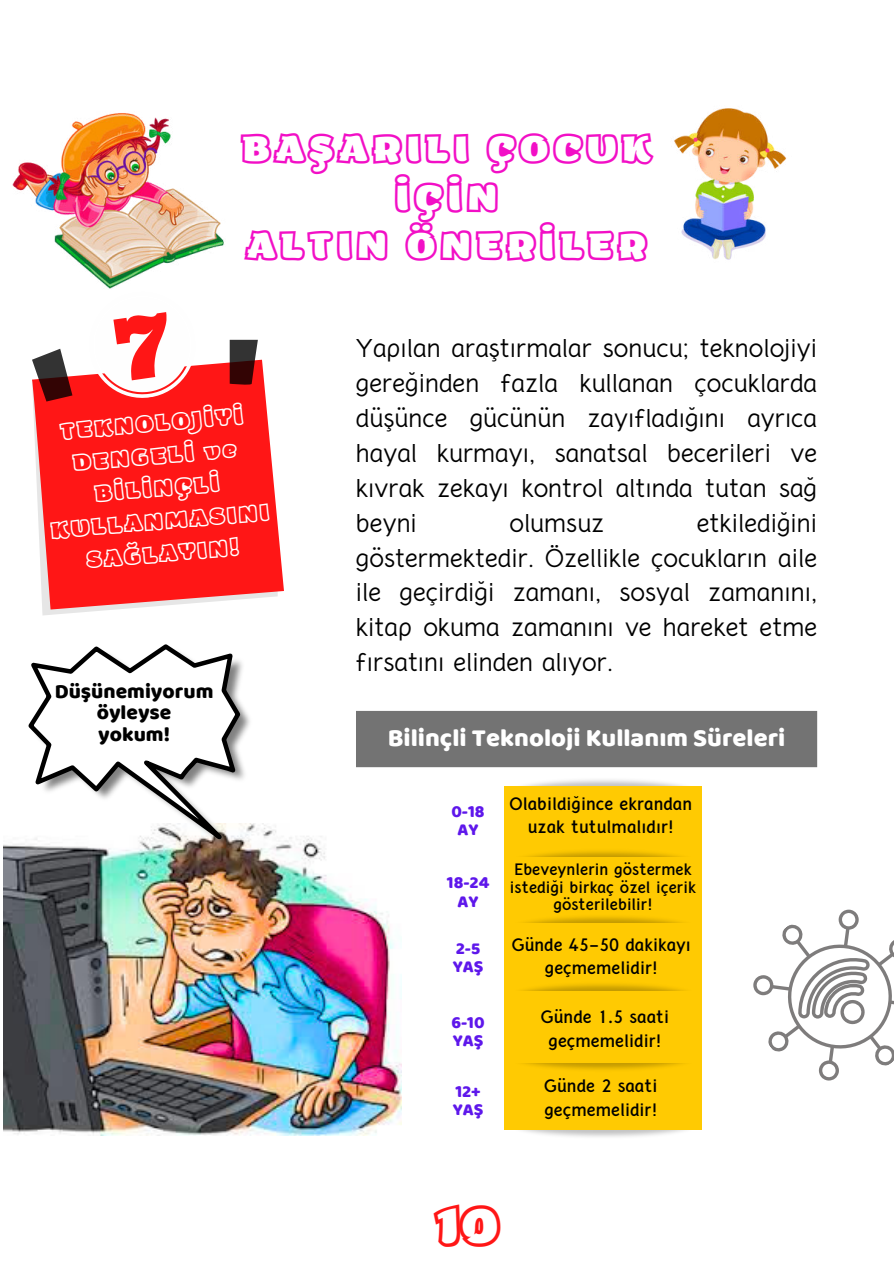
<style>
.page{position:relative;width:894px;height:1264px;background:#fff}
.page>*{position:absolute;margin:0;border:0;box-sizing:border-box;transform-origin:0 0}
.t1{font:49.35px "ZT Arturo Heavyoutline";color:#ff1616}
.t2{font:34.8px/48.3px "ZT Arturo Heavyoutline";letter-spacing:.145em;color:#f20fc6;text-align:center}
.t3{font:25.5px "Baloo";color:#fff}
.t4{font:22.5px/34.8px "Crusoe Text";color:#000;text-align:justify}
.t5{font:21px/21.3px "Baloo";color:#000;text-align:center}
.t6{font:20.4px/32.5px "ZT Arturo Heavyoutline";color:#fff;text-align:center}
.t7{font:17.4px/18.5px "Baloo";color:#5e17eb}
.t8{font:700 15.75px/23.2px "Crusoe Text";color:#000;text-align:center}
.t9{font:700 14.4px/17.5px "Crusoe Text";color:#000;text-align:center}
</style>
<div class="page">
<img style="left:12px;top:113px;width:212px;height:175px">
<img style="left:674px;top:108px;width:113px;height:152px">
<svg style="left:42px;top:609px;width:76px;height:6px"></svg>
<svg style="left:33px;top:360px;width:251px;height:249px;background:#fd4444"></svg>
<svg style="left:32px;top:349px;width:40px;height:52px"></svg>
<svg style="left:230px;top:340px;width:28px;height:45px"></svg>
<svg style="left:82px;top:288px;width:117px;height:302px"></svg>
<img style="left:499px;top:767px;width:206px;height:37px">
<div style="left:504px;top:786px;width:197px;height:72px;background:#ffca02"></div>
<img style="left:526px;top:838px;width:176px;height:38px">
<div style="left:504px;top:857px;width:197px;height:72px;background:#ffca02"></div>
<img style="left:522px;top:1111px;width:180px;height:26px">
<div style="left:504px;top:1058px;width:197px;height:72px;background:#ffca02"></div>
<img style="left:529px;top:904px;width:173px;height:37px">
<div style="left:504px;top:922px;width:197px;height:72px;background:#ffca02"></div>
<img style="left:523px;top:1043px;width:179px;height:37px">
<img style="left:526px;top:971px;width:176px;height:38px">
<div style="left:504px;top:990px;width:197px;height:72px;background:#ffca02"></div>
<svg style="left:753px;top:909px;width:140px;height:171px"></svg>
<div style="left:356px;top:711px;width:461px;height:56px;background:#737373"></div>
<img style="left:3px;top:825px;width:398px;height:310px">
<svg style="left:25px;top:644px;width:235px;height:219px"></svg>
<h2 class="t2" style="left:242px;top:125px;width:410px">BAŞARILI ÇOCUK<br>İÇİN<br>ALTIN ÖNERİLER</h2>
<p class="t6" style="left:42px;top:417px;width:219px;rotate:-5deg">TEKNOLOJİYİ<br>DENGELİ ve<br>BİLİNÇLİ<br>KULLANMASINI<br>SAĞLAYIN!</p>
<p class="t5" style="left:55px;top:680px;width:160px">Düşünemiyorum öyleyse<br>yokum!</p>
<p class="t4" style="left:356px;top:331px;width:462px">Yapılan araştırmalar sonucu; teknolojiyi gereğinden fazla kullanan çocuklarda düşünce gücünün zayıfladığını ayrıca hayal kurmayı, sanatsal becerileri ve kıvrak zekayı kontrol altında tutan sağ beyni</p>
<p class="t4" style="left:356px;top:505px;width:462px;text-indent:341px">etkilediğini göstermektedir. Özellikle çocukların aile ile geçirdiği zamanı, sosyal zamanını, kitap okuma zamanını ve hareket etme fırsatını elinden alıyor.</p>
<p class="t4" style="left:509px;top:505px;width:96px">olumsuz</p>
<p class="t3" style="left:387px;top:722px;width:399px">Bilinçli Teknoloji Kullanım Süreleri</p>
<p class="t7" style="left:451px;top:801px;width:35px;text-align:center">0-18<br>AY</p>
<p class="t7" style="left:446px;top:872px;width:44px;text-align:center">18-24<br>AY</p>
<p class="t7" style="left:452px;top:938px;width:32px">2-5<br>YAŞ</p>
<p class="t7" style="left:451px;top:1012px;width:35px">6-10<br>YAŞ</p>
<p class="t7" style="left:452px;top:1081px;width:32px">12+<br>YAŞ</p>
<p class="t8" style="left:509px;top:791px;width:184px">Olabildiğince ekrandan uzak tutulmalıdır!</p>
<p class="t9" style="left:510px;top:860px;width:187px">Ebeveynlerin göstermek istediği birkaç özel içerik gösterilebilir!</p>
<p class="t8" style="left:511px;top:933px;width:180px">Günde 45-50 dakikayı geçmemelidir!</p>
<p class="t8" style="left:541px;top:1005px;width:130px">Günde 1.5 saati geçmemelidir!</p>
<p class="t8" style="left:544px;top:1074px;width:114px;text-align:left">Günde 2 saati geçmemelidir!</p>
<h1 class="t1" style="left:436px;top:1197px;width:64px">10</h1>
</div>
